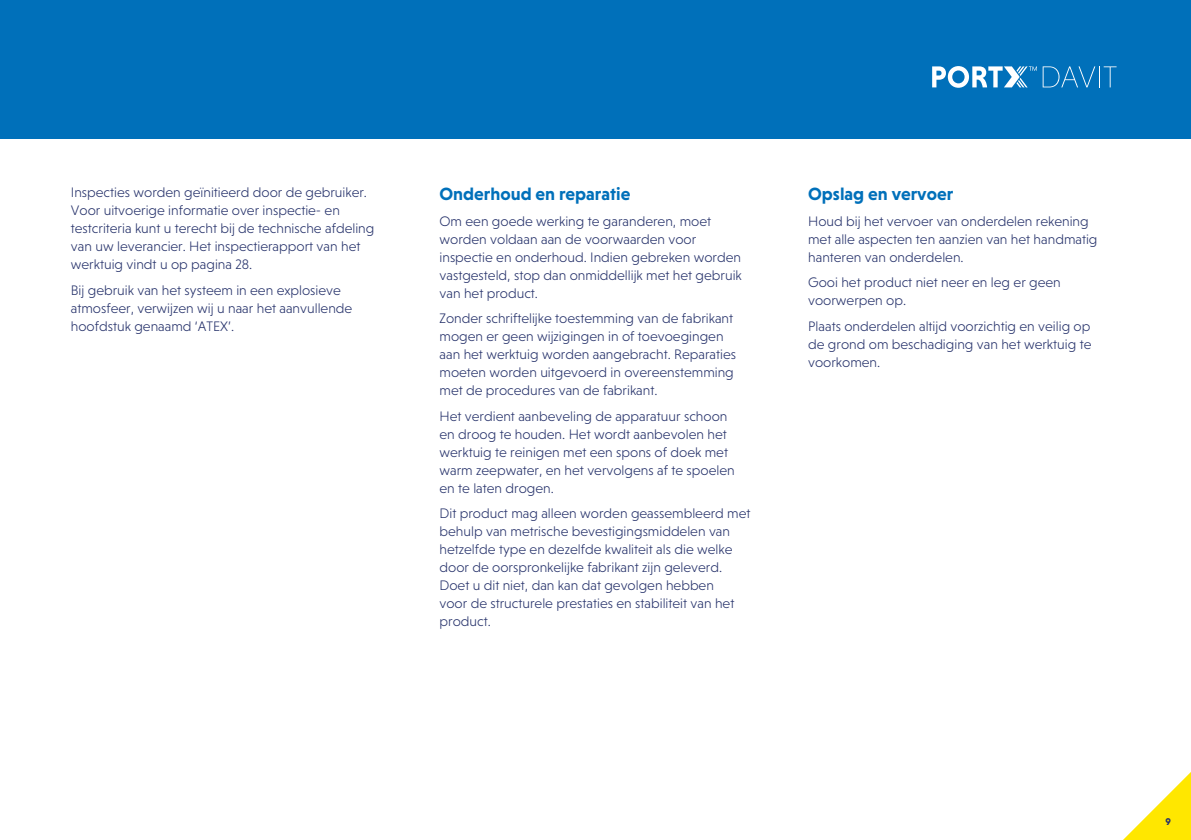
<style>
.page{position:relative;width:1191px;height:840px;background:#fff}
.page>*{position:absolute;margin:0;border:0;box-sizing:border-box;transform-origin:0 0}
.t1{font:700 18px "Niveau Grotesk";color:#0070ba}
.t2{font:300 14px/18px "Niveau Grotesk";color:#25316a}
.t3{font:700 10px "Niveau Grotesk";color:#25316a}
</style>
<div class="page">
<div style="left:0;top:0;width:1191px;height:138px;background:#0070ba"></div>
<svg style="left:1124px;top:772px;width:67px;height:67px"></svg>
<svg style="left:1042px;top:66px;width:74px;height:21px"></svg>
<svg style="left:932px;top:66px;width:104px;height:22px"></svg>
<p class="t2" style="left:71px;top:183px;width:305px">Inspecties worden geïnitieerd door de gebruiker.<br>Voor uitvoerige informatie over inspectie- en testcriteria kunt u terecht bij de technische afdeling van uw leverancier. Het inspectierapport van het werktuig vindt u op pagina 28.</p>
<p class="t2" style="left:71px;top:281px;width:283px">Bij gebruik van het systeem in een explosieve atmosfeer, verwijzen wij u naar het aanvullende hoofdstuk genaamd ‘ATEX’.</p>
<p class="t1" style="left:439px;top:184px;width:192px">Onderhoud en reparatie</p>
<p class="t2" style="left:439px;top:212px;width:304px">Om een goede werking te garanderen, moet worden voldaan aan de voorwaarden voor inspectie en onderhoud. Indien gebreken worden vastgesteld, stop dan onmiddellijk met het gebruik van het product.</p>
<p class="t2" style="left:439px;top:309px;width:298px">Zonder schriftelijke toestemming van de fabrikant mogen er geen wijzigingen in of toevoegingen aan het werktuig worden aangebracht. Reparaties moeten worden uitgevoerd in overeenstemming met de procedures van de fabrikant.</p>
<p class="t2" style="left:439px;top:406px;width:297px">Het verdient aanbeveling de apparatuur schoon en droog te houden. Het wordt aanbevolen het werktuig te reinigen met een spons of doek met warm zeepwater, en het vervolgens af te spoelen en te laten drogen.</p>
<p class="t2" style="left:439px;top:504px;width:312px">Dit product mag alleen worden geassembleerd met behulp van metrische bevestigingsmiddelen van hetzelfde type en dezelfde kwaliteit als die welke door de oorspronkelijke fabrikant zijn geleverd.<br>Doet u dit niet, dan kan dat gevolgen hebben<br>voor de structurele prestaties en stabiliteit van het product.</p>
<p class="t1" style="left:808px;top:184px;width:146px">Opslag en vervoer</p>
<p class="t2" style="left:808px;top:212px;width:291px">Houd bij het vervoer van onderdelen rekening met alle aspecten ten aanzien van het handmatig hanteren van onderdelen.</p>
<p class="t2" style="left:808px;top:273px;width:254px">Gooi het product niet neer en leg er geen voorwerpen op.</p>
<p class="t2" style="left:808px;top:316px;width:285px;text-align:justify">Plaats onderdelen altijd voorzichtig en veilig op de grond om beschadiging van het werktuig te voorkomen.</p>
<p class="t3" style="left:1165px;top:815px;width:7px">9</p>
</div>
